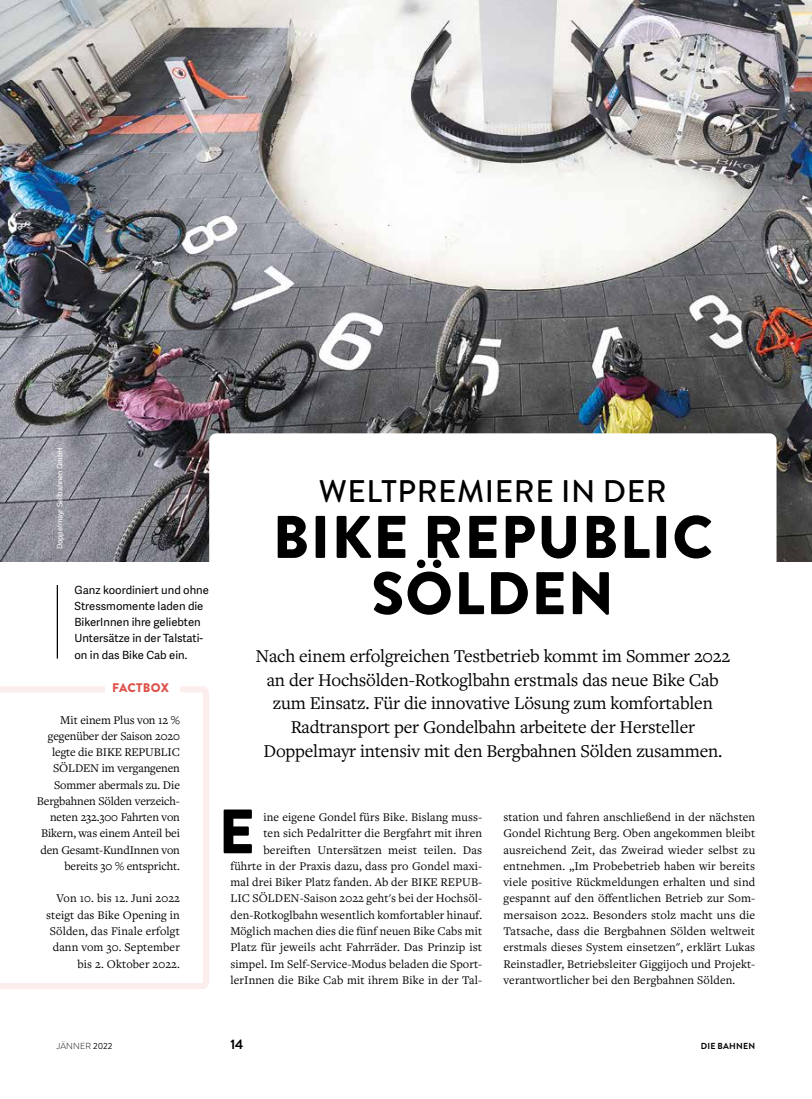
<style>
.page{position:relative;width:812px;height:1099px;background:#fff}
.page>*{position:absolute;margin:0;border:0;box-sizing:border-box;transform-origin:0 0}
.t1{font:900 62.5px "Brandon Grotesque";color:#000}
.t2{font:900 60px/56.2px "Brandon Grotesque";letter-spacing:.02em;color:#000;text-align:center}
.t3{font:500 31.25px "Brandon Grotesque";letter-spacing:.02em;color:#000}
.t4{font:18.75px/23.8px "Freight Text Pro";letter-spacing:-.01em;color:#000;text-align:center}
.t5{font:700 13.75px "Brandon Grotesque";color:#000}
.t6{font:900 12.5px "Brandon Grotesque";letter-spacing:.015em;color:#de524c}
.t7{font:12.25px/16.2px "Freight Text Pro";letter-spacing:.01em;color:#000;text-align:right}
.t8{font:12.25px/16.2px "Freight Text Pro";letter-spacing:-.01em;color:#000;text-align:right}
.t9{font:11.25px/16.2px "Adelle Sans";color:#000}
.t10{font:300 8.75px "Brandon Grotesque";letter-spacing:.02em;color:#000}
.t11{font:700 8.75px "Brandon Grotesque";letter-spacing:.02em;color:#000}
.t12{font:7.5px "Adelle Sans";letter-spacing:-.01em;color:#fff}
.s1{font-weight:400}
</style>
<div class="page">
<img style="left:0;top:0;width:811px;height:561px">
<div style="left:209px;top:433px;width:567px;height:211px;background:#fff;border-radius:7px"></div>
<hr style="left:57px;top:585px;width:1px;height:73px;background:#000">
<svg style="left:0;top:686px;width:209px;height:303px"></svg>
<div style="left:105px;top:682px;width:75px;height:18px;background:#fff"></div>
<p class="t12" style="left:54px;top:549px;width:104px;rotate:-90deg">Doppelmayr Seilbahnen GmbH</p>
<p class="t9" style="left:74px;top:581px;width:136px">Ganz koordiniert und ohne<br>Stressmomente laden die<br>BikerInnen ihre geliebten<br>Untersätze in der Talstati&shy;on in das Bike Cab ein.</p>
<p class="t6" style="left:112px;top:678px;width:58px">FACTBOX</p>
<p class="t8" style="left:37px;top:711px;width:144px">Mit einem Plus von 12 % gegenüber der Saison 2020 legte die BIKE REPUBLIC<br>SÖLDEN im vergangenen<br>Sommer abermals zu. Die<br>Bergbahnen Sölden verzeich&shy;neten 232.300 Fahrten von<br>Bikern, was einem Anteil bei den Gesamt-KundInnen von bereits 30 % entspricht.</p>
<p class="t7" style="left:46px;top:890px;width:135px">Von 10. bis 12. Juni 2022 steigt das Bike Opening in<br>Sölden, das Finale erfolgt dann vom 30. September bis 2. Oktober 2022.</p>
<h3 class="t3" style="left:319px;top:469px;width:349px">WELTPREMIERE IN DER</h3>
<h2 class="t2" style="left:272px;top:510px;width:442px">BIKE REPUBLIC<br>SÖLDEN</h2>
<p class="t4" style="left:255px;top:643px;width:476px">Nach einem erfolgreichen Testbetrieb kommt im Sommer 2022 an der Hochsölden-Rotkoglbahn erstmals das neue Bike Cab zum Einsatz. Für die innovative Lösung zum komfortablen Radtransport per Gondelbahn arbeitete der Hersteller Doppelmayr intensiv mit den Bergbahnen Sölden zusammen.</p>
<h1 class="t1" style="left:218px;top:787px;width:38px">E</h1>
<p class="t7" style="left:230px;top:808px;width:253px">ine eigene Gondel fürs Bike. Bislang muss-<br>ten sich Pedalritter die Bergfahrt mit ihren bereiften Untersätzen meist teilen. Das führte in der Praxis dazu, dass pro Gondel maxi&shy;mal drei Biker Platz fanden. Ab der BIKE REPUB-LIC SÖLDEN-Saison 2022 geht's bei der Hochsöl&shy;den-Rotkoglbahn wesentlich komfortabler hinauf.<br>Möglich machen dies die fünf neuen Bike Cabs mit Platz für jeweils acht Fahrräder. Das Prinzip ist simpel. Im Self-Service-Modus beladen die Sport&shy;lerInnen die Bike Cab mit ihrem Bike in der Tal-</p>
<p class="t7" style="left:503px;top:808px;width:253px;text-align:justify">station und fahren anschließend in der nächsten Gondel Richtung Berg. Oben angekommen bleibt ausreichend Zeit, das Zweirad wieder selbst zu entnehmen. „Im Probebetrieb haben wir bereits viele positive Rückmeldungen erhalten und sind gespannt auf den öffentlichen Betrieb zur Som&shy;mersaison 2022. Besonders stolz macht uns die Tatsache, dass die Bergbahnen Sölden weltweit erstmals dieses System einsetzen", erklärt Lukas Reinstadler, Betriebsleiter Giggijoch und Projekt&shy;verantwortlicher bei den Bergbahnen Sölden.</p>
<p class="t10" style="left:57px;top:1039px;width:57px">JÄNNER <span class="s1">2022</span></p>
<p class="t5" style="left:230px;top:1034px;width:14px">14</p>
<p class="t11" style="left:700px;top:1039px;width:56px">DIE BAHNEN</p>
</div>
